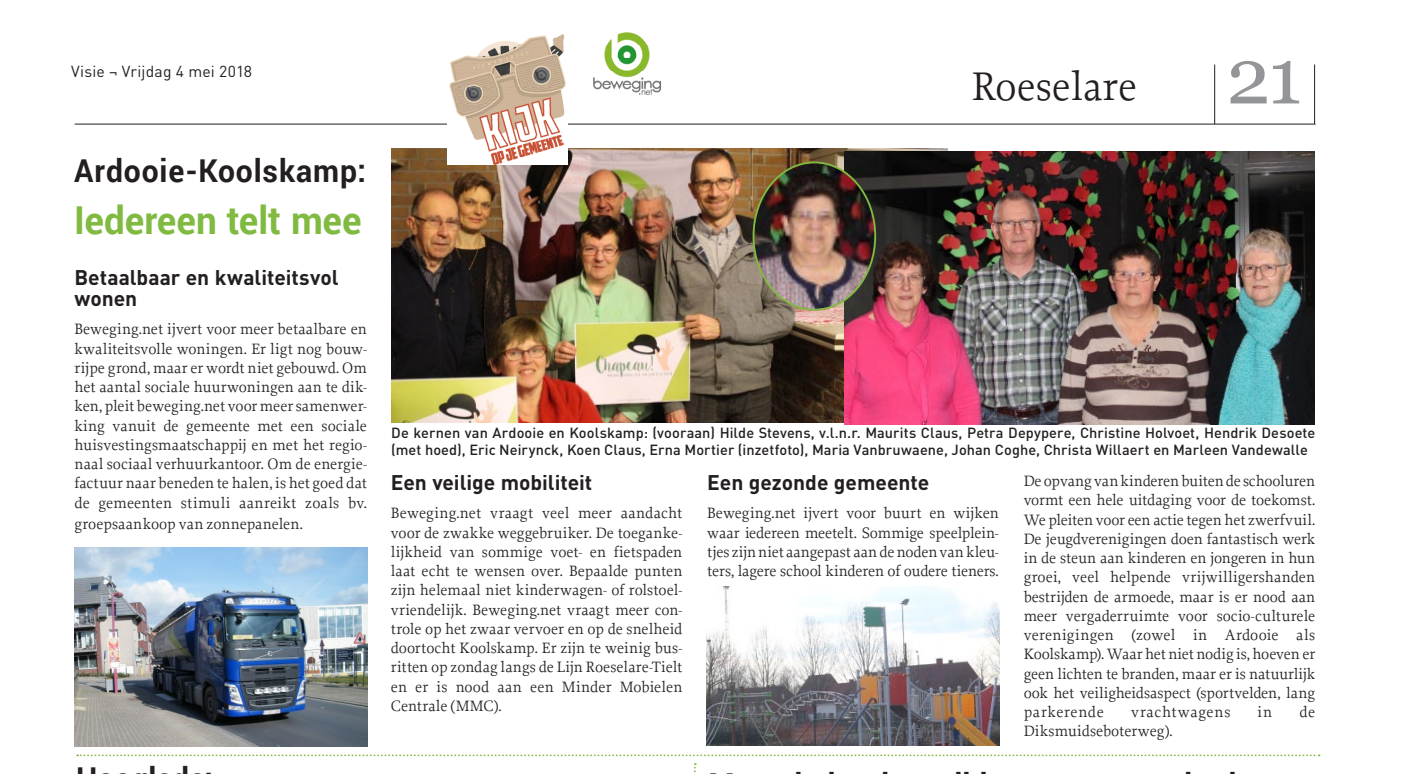
<style>
.page{position:relative;width:1413px;height:774px;background:#fff}
.page>*{position:absolute;margin:0;border:0;box-sizing:border-box;transform-origin:0 0}
.t1{font:42px "Proforma";color:#231f20}
.t2{font:700 38.5px "Roboto";letter-spacing:-.005em;color:#80ba41;scale:.96 1}
.t3{font:700 31.5px "Roboto";letter-spacing:.03em;color:#231f20;scale:.96 1}
.t4{font:700 21px/21px "DINOT";color:#231f20}
.t5{font:15.75px/19.2px "Proforma";letter-spacing:.005em;color:#231f20;text-align:justify}
.t6{font:15.75px "DINOT";letter-spacing:.01em;color:#231f20}
.t7{font:15.75px "Proforma";letter-spacing:.045em;color:#231f20}
.t8{font:500 14.53px/17.5px "DINOT";letter-spacing:.005em;color:#231f20}
.s1{font-family:"Georgia";font-size:78.75px;color:#939598}
</style>
<div class="page">
<hr style="left:1214px;top:64px;width:1px;height:60px;background:#231f20">
<hr style="left:1314px;top:64px;width:1px;height:60px;background:#231f20">
<hr style="left:75px;top:124px;width:1240px;height:1px;background:#231f20">
<img style="left:593px;top:32px;width:68px;height:63px">
<svg style="left:77px;top:754px;width:1242px;height:2px"></svg>
<img style="left:74px;top:547px;width:293px;height:199px">
<img style="left:391px;top:149px;width:556px;height:273px">
<img style="left:844px;top:151px;width:470px;height:273px">
<img style="left:753px;top:162px;width:122px;height:148px">
<img style="left:447px;top:34px;width:120px;height:131px">
<img style="left:706px;top:586px;width:293px;height:159px">
<p class="t6" style="left:71px;top:61px;width:182px">Visie ¬ Vrijdag 4 mei 2018</p>
<h1 class="t1" style="left:971px;top:61px;width:331px">Roeselare <span class="s1">21</span></h1>
<h3 class="t3" style="left:74px;top:148px;width:305px">Ardooie-Koolskamp:</h3>
<h2 class="t2" style="left:74px;top:193px;width:301px">Iedereen telt mee</h2>
<h3 class="t4" style="left:74px;top:266px;width:266px">Betaalbaar en kwaliteitsvol wonen</h3>
<p class="t5" style="left:74px;top:319px;width:294px">Beweging.net ijvert voor meer betaalbare en kwaliteitsvolle woningen. Er ligt nog bouw&shy;rijpe grond, maar er wordt niet gebouwd. Om het aantal sociale huurwoningen aan te dik&shy;ken, pleit beweging.net voor meer samenwer&shy;king vanuit de gemeente met een sociale huisvestingsmaatschappij en met het regio&shy;naal sociaal verhuurkantoor. Om de energie&shy;factuur naar beneden te halen, is het goed dat de gemeenten stimuli aanreikt zoals bv.</p>
<p class="t5" style="left:74px;top:513px;width:230px">groepsaankoop van zonnepanelen.</p>
<p class="t8" style="left:391px;top:423px;width:925px">De kernen van Ardooie en Koolskamp: (vooraan) Hilde Stevens, v.l.n.r. Maurits Claus, Petra Depypere, Christine Holvoet, Hendrik Desoete (met hoed), Eric Neirynck, Koen Claus, Erna Mortier (inzetfoto), Maria Vanbruwaene, Johan Coghe, Christa Willaert en Marleen Vandewalle</p>
<h3 class="t4" style="left:391px;top:471px;width:203px">Een veilige mobiliteit</h3>
<p class="t5" style="left:391px;top:503px;width:293px">Beweging.net vraagt veel meer aandacht voor de zwakke weggebruiker. De toeganke&shy;lijkheid van sommige voet- en fietspaden laat echt te wensen over. Bepaalde punten zijn helemaal niet kinderwagen- of rolstoel&shy;vriendelijk. Beweging.net vraagt meer con&shy;trole op het zwaar vervoer en op de snelheid doortocht Koolskamp. Er zijn te weinig bus&shy;ritten op zondag langs de Lijn Roeselare-Tielt en er is nood aan een Minder Mobielen Centrale (MMC).</p>
<p class="t5" style="left:1023px;top:471px;width:293px">De opvang van kinderen buiten de schooluren vormt een hele uitdaging voor de toekomst.<br>We pleiten voor een actie tegen het zwerfvuil.<br>De jeugdverenigingen doen fantastisch werk in de steun aan kinderen en jongeren in hun groei, veel helpende vrijwilligershanden bestrijden de armoede, maar is er nood aan meer vergaderruimte voor socio-culturele verenigingen (zowel in Ardooie als Koolskamp). Waar het niet nodig is, hoeven er geen lichten te branden, maar er is natuurlijk ook het veiligheidsaspect (sportvelden, lang parkerende</p>
<h3 class="t4" style="left:707px;top:471px;width:223px">Een gezonde gemeente</h3>
<p class="t5" style="left:707px;top:503px;width:293px">Beweging.net ijvert voor buurt en wijken waar iedereen meetelt. Sommige speelplein&shy;tjes zijn niet aangepast aan de noden van kleu&shy;ters, lagere school kinderen of oudere tieners.</p>
<p class="t7" style="left:1130px;top:702px;width:101px">vrachtwagens</p>
<p class="t5" style="left:1257px;top:702px;width:16px">in</p>
<p class="t5" style="left:1299px;top:702px;width:17px">de</p>
<p class="t5" style="left:1023px;top:721px;width:150px">Diksmuidseboterweg).</p>
</div>
